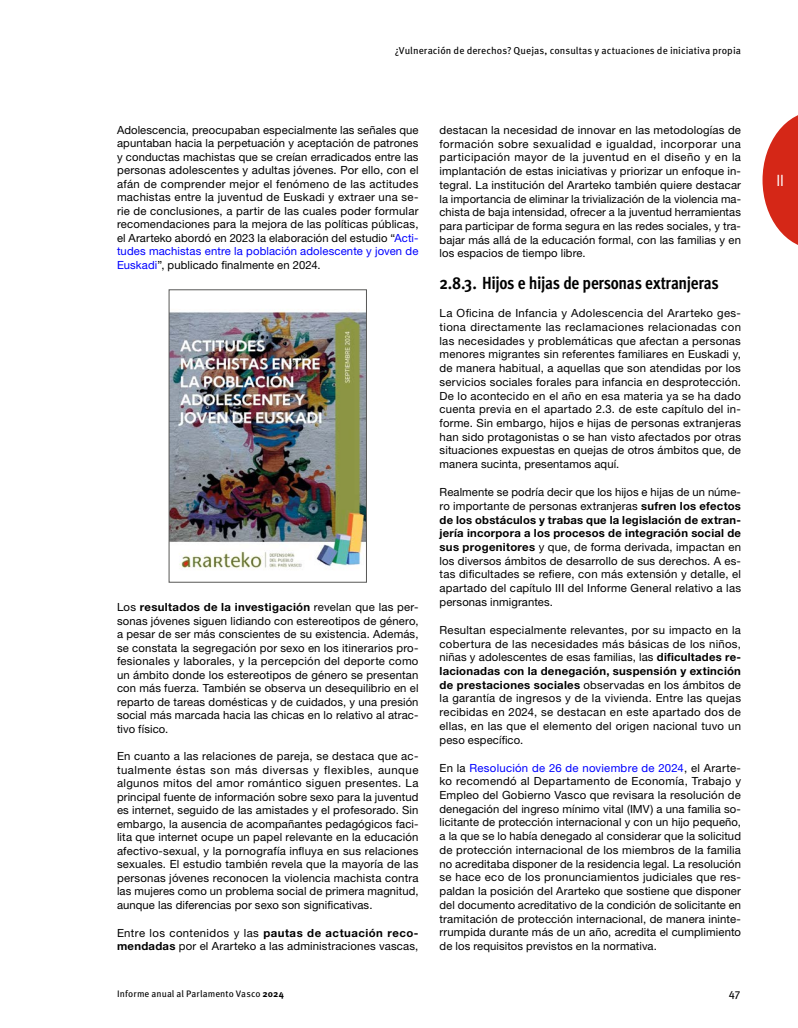
<style>
.page{position:relative;width:798px;height:1028px;background:#fff}
.page>*{position:absolute;margin:0;border:0;box-sizing:border-box;transform-origin:0 0}
.LADILLOS_NEGROS{font:700 condensed 17.5px "Meta Pro";letter-spacing:-.02em;color:#000}
.t1{font:condensed 16.25px "Meta Pro";color:#fff}
.TEXTO{font:11.25px/13.8px "Helvetica Neue LT Std";letter-spacing:.01em;color:#000;text-align:justify}
.t2{font:11.25px "Meta Pro";color:#000}
.t3{font:10px "Meta Pro";letter-spacing:.005em;color:#000}
.t4{font:9.38px "Meta Pro";letter-spacing:.01em;color:#000}
.s1{color:#00f}
.s2{font-weight:700}
</style>
<div class="page">
<svg style="left:762px;top:115px;width:35px;height:130px"></svg>
<img style="left:171px;top:311px;width:193px;height:259px">
<div style="left:169px;top:290px;width:197px;height:292px;border:1px solid #575756"></div>
<p class="t3" style="left:394px;top:43px;width:347px">¿Vulneración de derechos? Quejas, consultas y actuaciones de iniciativa propia</p>
<p class="TEXTO" style="left:117px;top:123px;width:303px">Adolescencia, preocupaban especialmente las señales que apuntaban hacia la perpetuación y aceptación de patrones y conductas machistas que se creían erradicados entre las personas adolescentes y adultas jóvenes. Por ello, con el afán de comprender mejor el fenómeno de las actitudes machistas entre la juventud de Euskadi y extraer una se&shy;rie de conclusiones, a partir de las cuales poder formular recomendaciones para la mejora de las políticas públicas, el Ararteko abordó en 2023 la elaboración del estudio “<span class="s1">Acti&shy;tudes machistas entre la población adolescente y joven de Euskadi</span>”, publicado finalmente en 2024.</p>
<p class="TEXTO" style="left:117px;top:600px;width:303px">Los <span class="s2">resultados de la investigación</span> revelan que las per&shy;sonas jóvenes siguen lidiando con estereotipos de género, a pesar de ser más conscientes de su existencia. Además, se constata la segregación por sexo en los itinerarios pro&shy;fesionales y laborales, y la percepción del deporte como un ámbito donde los estereotipos de género se presentan con más fuerza. También se observa un desequilibrio en el reparto de tareas domésticas y de cuidados, y una presión social más marcada hacia las chicas en lo relativo al atrac&shy;tivo físico.</p>
<p class="TEXTO" style="left:117px;top:749px;width:303px">En cuanto a las relaciones de pareja, se destaca que ac&shy;tualmente éstas son más diversas y flexibles, aunque algunos mitos del amor romántico siguen presentes. La principal fuente de información sobre sexo para la juventud es internet, seguido de las amistades y el profesorado. Sin embargo, la ausencia de acompañantes pedagógicos faci&shy;lita que internet ocupe un papel relevante en la educación afectivo-sexual, y la pornografía influya en sus relaciones sexuales. El estudio también revela que la mayoría de las personas jóvenes reconocen la violencia machista contra las mujeres como un problema social de primera magnitud, aunque las diferencias por sexo son significativas.</p>
<p class="TEXTO" style="left:117px;top:925px;width:303px">Entre los contenidos y las <span class="s2">pautas de actuación reco&shy;mendadas</span> por el Ararteko a las administraciones vascas,</p>
<p class="TEXTO" style="left:439px;top:123px;width:303px">destacan la necesidad de innovar en las metodologías de formación sobre sexualidad e igualdad, incorporar una participación mayor de la juventud en el diseño y en la implantación de estas iniciativas y priorizar un enfoque in&shy;tegral. La institución del Ararteko también quiere destacar la importancia de eliminar la trivialización de la violencia ma&shy;chista de baja intensidad, ofrecer a la juventud herramientas para participar de forma segura en las redes sociales, y tra&shy;bajar más allá de la educación formal, con las familias y en los espacios de tiempo libre.</p>
<p class="LADILLOS_NEGROS" style="left:439px;top:270px;width:281px">2.8.3. Hijos e hijas de personas extranjeras</p>
<p class="TEXTO" style="left:439px;top:306px;width:303px">La Oficina de Infancia y Adolescencia del Ararteko ges&shy;tiona directamente las reclamaciones relacionadas con las necesidades y problemáticas que afectan a personas menores migrantes sin referentes familiares en Euskadi y, de manera habitual, a aquellas que son atendidas por los servicios sociales forales para infancia en desprotección.<br>De lo acontecido en el año en esa materia ya se ha dado cuenta previa en el apartado 2.3. de este capítulo del in&shy;forme. Sin embargo, hijos e hijas de personas extranjeras han sido protagonistas o se han visto afectados por otras situaciones expuestas en quejas de otros ámbitos que, de manera sucinta, presentamos aquí.</p>
<p class="TEXTO" style="left:439px;top:485px;width:303px">Realmente se podría decir que los hijos e hijas de un núme&shy;ro importante de personas extranjeras <span class="s2">sufren los efectos de los obstáculos y trabas que la legislación de extran&shy;jería incorpora a los procesos de integración social de sus progenitores</span> y que, de forma derivada, impactan en los diversos ámbitos de desarrollo de sus derechos. A es&shy;tas dificultades se refiere, con más extensión y detalle, el apartado del capítulo III del Informe General relativo a las personas inmigrantes.</p>
<p class="TEXTO" style="left:439px;top:623px;width:303px">Resultan especialmente relevantes, por su impacto en la cobertura de las necesidades más básicas de los niños, niñas y adolescentes de esas familias, las <span class="s2">dificultades re&shy;lacionadas con la denegación, suspensión y extinción de prestaciones sociales</span> observadas en los ámbitos de la garantía de ingresos y de la vivienda. Entre las quejas recibidas en 2024, se destacan en este apartado dos de ellas, en las que el elemento del origen nacional tuvo un peso específico.</p>
<p class="TEXTO" style="left:439px;top:760px;width:303px">En la <span class="s1">Resolución de 26 de noviembre de 2024</span>, el Ararte&shy;ko recomendó al Departamento de Economía, Trabajo y Empleo del Gobierno Vasco que revisara la resolución de denegación del ingreso mínimo vital (IMV) a una familia so&shy;licitante de protección internacional y con un hijo pequeño, a la que se lo había denegado al considerar que la solicitud de protección internacional de los miembros de la familia no acreditaba disponer de la residencia legal. La resolución se hace eco de los pronunciamientos judiciales que res&shy;paldan la posición del Ararteko que sostiene que disponer del documento acreditativo de la condición de solicitante en tramitación de protección internacional, de manera ininte&shy;rrumpida durante más de un año, acredita el cumplimiento de los requisitos previstos en la normativa.</p>
<p class="t4" style="left:117px;top:986px;width:168px">Informe anual al Parlamento Vasco <span class="s2">2024</span></p>
<p class="t2" style="left:728px;top:984px;width:13px">47</p>
<h2 class="t1" style="left:776px;top:168px;width:9px">II</h2>
</div>
